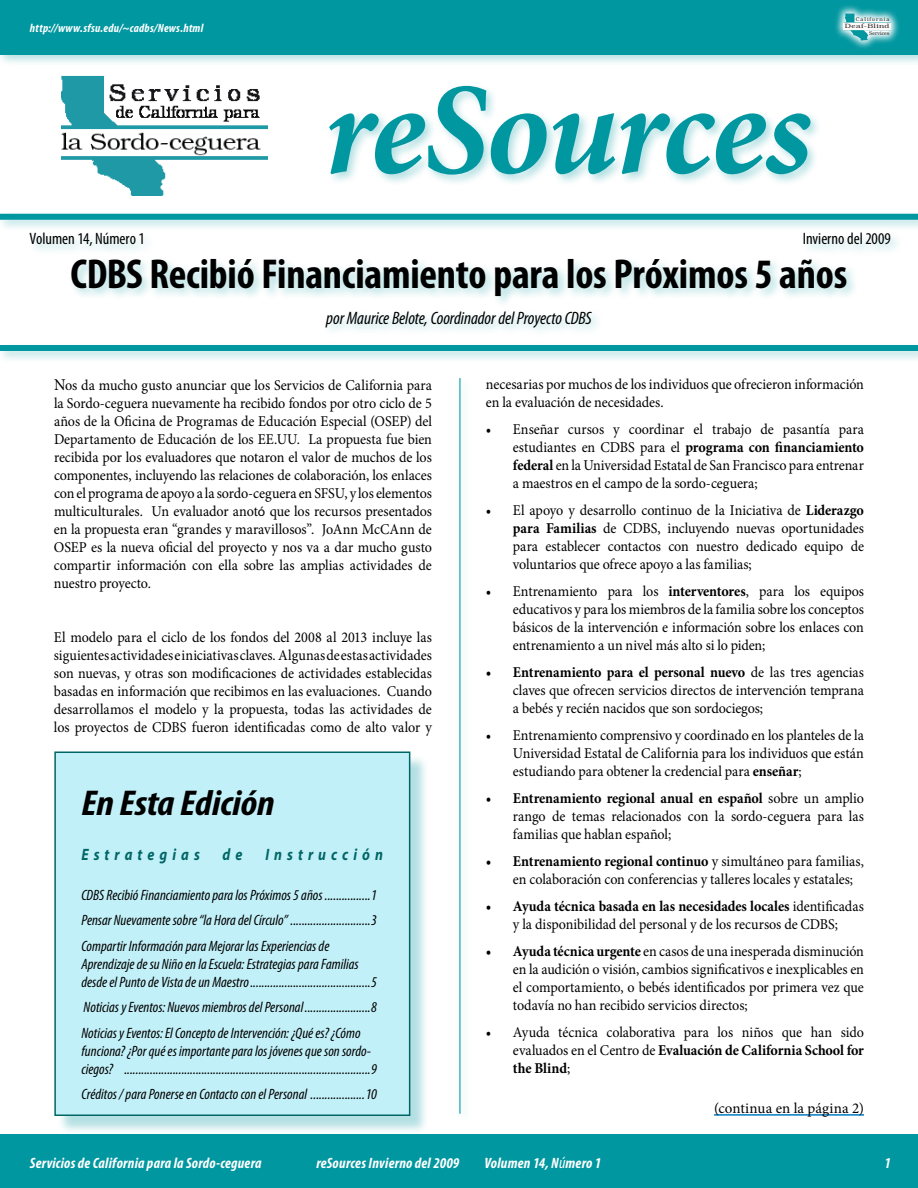
<style>
.page{position:relative;width:918px;height:1188px;background:#fff}
.page>*{position:absolute;margin:0;border:0;box-sizing:border-box;transform-origin:0 0}
.t1{font:italic 700 130.5px "Minion Pro";letter-spacing:-.02em;color:#0097a0}
.t2{font:700 condensed 42px "Myriad Pro";letter-spacing:-.005em;color:#000}
.t3{font:italic 700 condensed 36px "Myriad Pro";letter-spacing:-.005em;color:#000;scale:1.1 1}
.t4{font:italic condensed 18px "Myriad Pro";letter-spacing:-.005em;color:#000}
.t5{font:condensed 16.5px "Myriad Pro";color:#000}
.t6{font:italic 700 16.5px "Myriad Pro";letter-spacing:.36em;color:#066;scale:.85 1}
.t7{font:15px/18px "Minion Pro";letter-spacing:-.005em;color:#000;text-align:justify;scale:.94 1}
.t8{font:italic condensed 15px/25.5px "Myriad Pro";color:#000}
.t9{font:italic 700 condensed 15px "Myriad Pro";letter-spacing:.015em;color:#fff}
.t10{font:15px "Minion Pro";letter-spacing:-.005em;color:#000}
.t11{font:italic 700 condensed 12px "Myriad Pro";letter-spacing:.025em;color:#fff}
.t12{font:300 6.15px "Bookman";letter-spacing:.05em;color:#231f20;scale:1.26 1}
.t13{font:300 5.4px "Bookman";letter-spacing:.2em;color:#231f20;scale:.95 1}
.t14{font:300 5.4px "Bookman";letter-spacing:-.005em;color:#231f20;scale:.94 1}
.s1{font-size:16.5px}
.s2{font-family:"Myriad Pro";font-size:13.5px}
.s3{font-weight:700}
.s4{font-weight:400;font-size:16.5px;color:#fcfcfc}
</style>
<div class="page">
<div style="left:0;top:0;width:918px;height:67px;background:#0097a0;opacity:.3"></div>
<div style="left:0;top:0;width:918px;height:54px;background:#0097a0"></div>
<svg style="left:835px;top:5px;width:64px;height:44px"></svg>
<svg style="left:845px;top:14px;width:23px;height:26px"></svg>
<hr style="left:844px;top:29px;width:47px;height:1px;background:#0097a0">
<hr style="left:844px;top:22px;width:47px;height:1px;background:#0097a0">
<div style="left:844px;top:23px;width:47px;height:6px;background:#fffafa"></div>
<div style="left:0;top:1134px;width:918px;height:54px;background:#0097a0"></div>
<div style="left:0;top:210px;width:918px;height:22px;background:#0097a0;opacity:.3"></div>
<div style="left:0;top:214px;width:918px;height:6px;background:#0097a0"></div>
<div style="left:0;top:341px;width:918px;height:22px;background:#0097a0;opacity:.3"></div>
<div style="left:0;top:345px;width:918px;height:6px;background:#0097a0"></div>
<div style="left:456px;top:374px;width:17px;height:750px;background:#fafcfd"></div>
<hr style="left:459px;top:378px;width:1px;height:736px;background:#00a0af">
<div style="left:26px;top:229px;width:876px;height:27px;background:#0097a0;opacity:.3"></div>
<div style="left:68px;top:256px;width:791px;height:52px;background:#0097a0;opacity:.3"></div>
<hr style="left:714px;top:1114px;width:150px;height:2px;background:#007cc2">
<div style="left:56px;top:754px;width:372px;height:380px;background:#0097a0;opacity:.3"></div>
<div style="left:54px;top:752px;width:356px;height:364px;background:#c2f0f8;border:2px solid #066"></div>
<div style="left:325px;top:82px;width:497px;height:105px;background:#0097a0;opacity:.3"></div>
<div style="left:321px;top:307px;width:282px;height:32px;background:#0097a0;opacity:.3"></div>
<img style="left:61px;top:75px;width:206px;height:121px">
<p class="t13" style="left:856px;top:16px;width:37px">California</p>
<p class="t11" style="left:30px;top:20px;width:175px">http://www.sfsu.edu/~cadbs/News.html</p>
<p class="t14" style="left:869px;top:30px;width:23px">Services</p>
<p class="t12" style="left:845px;top:23px;width:37px">Deaf-Blind</p>
<h1 class="t1" style="left:324px;top:38px;width:489px">reSources</h1>
<p class="t5" style="left:30px;top:229px;width:117px">Volumen 14, Número 1</p>
<p class="t5" style="left:803px;top:229px;width:90px">Invierno del 2009</p>
<h2 class="t2" style="left:71px;top:248px;width:778px">CDBS Recibió Financiamiento para los Próximos 5 años</h2>
<p class="t4" style="left:326px;top:307px;width:267px">por Maurice Belote, Coordinador del Proyecto CDBS</p>
<p class="t7" style="left:54px;top:376px;width:404px"><span class="s1">N</span>os da mucho gusto anunciar que los Servicios de California para la Sordo-ceguera nuevamente ha recibido fondos por otro ciclo de 5 años de la Oficina de Programas de Educación Especial (OSEP) del Departamento de Educación de los EE.UU. La propuesta fue bien recibida por los evaluadores que notaron el valor de muchos de los componentes, incluyendo las relaciones de colaboración, los enlaces con el programa de apoyo a la sordo-ceguera en SFSU, y los elementos multiculturales. Un evaluador anot<span class="s2">ó</span> que los recursos presentados en la propuesta eran “grandes y maravillosos”. JoAnn McCAnn de OSEP es la nueva oficial del proyecto y nos va a dar mucho gusto compartir información con ella sobre las amplias actividades de nuestro proyecto.</p>
<p class="t7" style="left:54px;top:628px;width:404px">El modelo para el ciclo de los fondos del 2008 al 2013 incluye las siguientes actividades e iniciativas claves. Algunas de estas actividades son nuevas, y otras son modificaciones de actividades establecidas basadas en información que recibimos en las evaluaciones. Cuando desarrollamos el modelo y la propuesta, todas las actividades de los proyectos de CDBS fueron identificadas como de alto valor y</p>
<h3 class="t3" style="left:81px;top:780px;width:177px">En Esta Edición</h3>
<p class="t6" style="left:81px;top:844px;width:141px">Estrategias</p>
<p class="t6" style="left:223px;top:844px;width:25px">d e</p>
<p class="t6" style="left:265px;top:844px;width:140px">Instrucción</p>
<p class="t8" style="left:81px;top:882px;width:297px;text-align:justify">CDBS Recibió Financiamiento para los Próximos 5 años ................1<br>Pensar Nuevamente sobre “la Hora del Círculo” ............................3<br>Compartir Información para Mejorar las Experiencias de</p>
<p class="t8" style="left:81px;top:955px;width:297px;line-height:18px">Aprendizaje de su Niño en la Escuela: Estrategias para Familias desde el Punto de Vista de un Maestro..........................................5</p>
<p class="t8" style="left:81px;top:994px;width:297px">Noticias y Eventos: Nuevos miembros del Personal.......................8<br>Noticias y Eventos: El Concepto de Intervención: ¿Qué es? ¿Cómo</p>
<p class="t8" style="left:81px;top:1042px;width:297px;line-height:18px">funciona? ¿Por qué es importante para los jóvenes que son sordo&shy;ciegos? ......................................................................................9</p>
<p class="t8" style="left:81px;top:1081px;width:297px">Créditos / para Ponerse en Contacto con el Personal ...................10</p>
<p class="t7" style="left:486px;top:375px;width:404px">necesarias por muchos de los individuos que ofrecieron información en la evaluación de necesidades.</p>
<p class="t7" style="left:513px;top:420px;width:375px;text-indent:-27px">• Enseñar cursos y coordinar el trabajo de pasantía para estudiantes en CDBS para el <span class="s3">programa con financiamiento federal</span> en la Universidad Estatal de San Francisco para entrenar a maestros en el campo de la sordo-ceguera;</p>
<p class="t7" style="left:513px;top:501px;width:375px;text-indent:-27px">• El apoyo y desarrollo continuo de la Iniciativa de <span class="s3">Liderazgo para Familias</span> de CDBS, incluyendo nuevas oportunidades para establecer contactos con nuestro dedicado equipo de voluntarios que ofrece apoyo a las familias;</p>
<p class="t7" style="left:513px;top:582px;width:375px;text-indent:-27px">• Entrenamiento para los <span class="s3">interventores</span>, para los equipos educativos y para los miembros de la familia sobre los conceptos básicos de la intervención e información sobre los enlaces con entrenamiento a un nivel más alto si lo piden;</p>
<p class="t7" style="left:513px;top:663px;width:375px;text-indent:-27px"><span class="s3">• Entrenamiento para el personal nuevo</span> de las tres agencias claves que ofrecen servicios directos de intervención temprana a bebés y recién nacidos que son sordociegos;</p>
<p class="t7" style="left:513px;top:726px;width:375px;text-indent:-27px">• Entrenamiento comprensivo y coordinado en los planteles de la Universidad Estatal de California para los individuos que están estudiando para obtener la credencial para <span class="s3">enseñar</span>;</p>
<p class="t7" style="left:513px;top:789px;width:375px;text-indent:-27px"><span class="s3">• Entrenamiento regional anual en español</span> sobre un amplio rango de temas relacionados con la sordo-ceguera para las familias que hablan español;</p>
<p class="t7" style="left:513px;top:852px;width:375px;text-indent:-27px"><span class="s3">• Entrenamiento regional continuo</span> y simultáneo para familias, en colaboración con conferencias y talleres locales y estatales;</p>
<p class="t7" style="left:486px;top:897px;width:404px;text-align:center"><span class="s3">• Ayuda técnica basada en las necesidades locales</span> identificadas y la disponibilidad del personal y de los recursos de CDBS;</p>
<p class="t7" style="left:513px;top:942px;width:375px;text-indent:-27px"><span class="s3">• Ayuda técnica urgente</span> en casos de una inesperada disminución en la audición o visión, cambios significativos e inexplicables en el comportamiento, o bebés identificados por primera vez que todavía no han recibido servicios directos;</p>
<p class="t7" style="left:513px;top:1023px;width:375px;text-indent:-27px">• Ayuda técnica colaborativa para los niños que han sido evaluados en el Centro de <span class="s3">Evaluación de California School for the Blind</span>;</p>
<p class="t10" style="left:714px;top:1099px;width:151px">(continua en la página 2)</p>
<p class="t9" style="left:30px;top:1154px;width:233px">Servicios de California para la Sordo-ceguera</p>
<p class="t9" style="left:316px;top:1154px;width:144px">reSources Invierno del 2009</p>
<p class="t9" style="left:485px;top:1154px;width:118px">Volumen 14, N<span class="s4">ú</span>mero 1</p>
<p class="t9" style="left:885px;top:1154px;width:8px">1</p>
</div>
